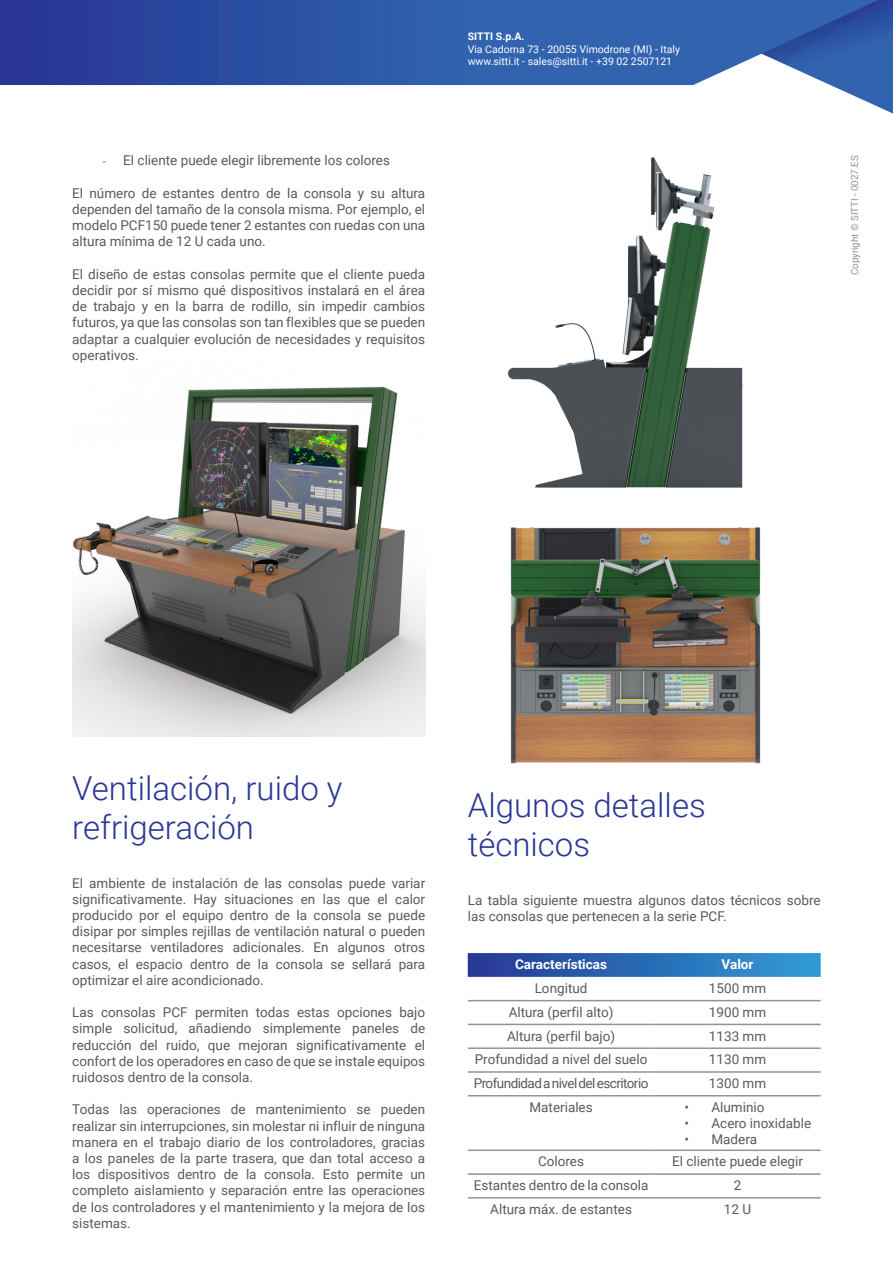
<style>
.page{position:relative;width:893px;height:1263px;background:#fff}
.page>*{position:absolute;margin:0;border:0;box-sizing:border-box;transform-origin:0 0}
.t1{font:300 33px/39px "Roboto";color:#293695}
.t2{font:13.5px/16.2px "Roboto";color:#5a5a5d;text-align:justify}
.t3{font:13.5px "Roboto";letter-spacing:-.04em;color:#5a5a5d}
.t4{font:700 13.5px "Roboto";color:#fff}
.t5{font:10.5px/12.6px "Roboto";color:#fff}
.t6{font:700 10.5px "Roboto";color:#fff}
.t7{font:9.75px "Roboto";color:#919396}
.s1{font-family:"Minion Pro"}
</style>
<div class="page">
<svg style="left:0;top:0;width:759px;height:85px;background:#3056a7"></svg>
<svg style="left:759px;top:0;width:134px;height:114px"></svg>
<img style="left:72px;top:386px;width:353px;height:351px">
<svg style="left:468px;top:953px;width:353px;height:24px;background:#2c6bb5"></svg>
<hr style="left:468px;top:1000px;width:186px;height:1px;background:#919396">
<hr style="left:654px;top:1000px;width:167px;height:1px;background:#919396">
<hr style="left:468px;top:1024px;width:186px;height:1px;background:#919396">
<hr style="left:654px;top:1024px;width:167px;height:1px;background:#919396">
<hr style="left:468px;top:1047px;width:186px;height:2px;background:#919396">
<hr style="left:654px;top:1047px;width:167px;height:2px;background:#919396">
<hr style="left:468px;top:1071px;width:186px;height:2px;background:#919396">
<hr style="left:654px;top:1071px;width:167px;height:2px;background:#919396">
<hr style="left:468px;top:1095px;width:186px;height:1px;background:#919396">
<hr style="left:654px;top:1095px;width:167px;height:1px;background:#919396">
<hr style="left:468px;top:1149px;width:186px;height:2px;background:#919396">
<hr style="left:654px;top:1149px;width:167px;height:2px;background:#919396">
<hr style="left:468px;top:1173px;width:186px;height:2px;background:#919396">
<hr style="left:654px;top:1173px;width:167px;height:2px;background:#919396">
<hr style="left:468px;top:1197px;width:186px;height:1px;background:#919396">
<hr style="left:654px;top:1197px;width:167px;height:1px;background:#919396">
<img style="left:507px;top:157px;width:236px;height:331px">
<img style="left:510px;top:527px;width:251px;height:237px">
<p class="t2" style="left:102px;top:152px;width:289px"><span class="s1">-</span> El cliente puede elegir libremente los colores</p>
<p class="t2" style="left:72px;top:184px;width:354px">El número de estantes dentro de la consola y su altura dependen del tamaño de la consola misma. Por ejemplo, el modelo PCF150 puede tener 2 estantes con ruedas con una altura mínima de 12 U cada uno.</p>
<p class="t2" style="left:72px;top:265px;width:354px">El diseño de estas consolas permite que el cliente pueda decidir por sí mismo qué dispositivos instalará en el área de trabajo y en la barra de rodillo, sin impedir cambios futuros, ya que las consolas son tan flexibles que se pueden adaptar a cualquier evolución de necesidades y requisitos operativos.</p>
<p class="t6" style="left:468px;top:29px;width:58px">SITTI S.p.A.</p>
<p class="t5" style="left:468px;top:42px;width:214px">Via Cadorna 73 - 20055 Vimodrone (MI) - Italy www.sitti.it - sales@sitti.it - +39 02 2507121</p>
<p class="t7" style="left:848px;top:275px;width:122px;rotate:-90deg">Copyright © SITTI - 0027.ES</p>
<p class="t1" style="left:72px;top:767px;width:272px">Ventilación, ruido y refrigeración</p>
<p class="t2" style="left:72px;top:874px;width:354px">El ambiente de instalación de las consolas puede variar significativamente. Hay situaciones en las que el calor producido por el equipo dentro de la consola se puede disipar por simples rejillas de ventilación natural o pueden necesitarse ventiladores adicionales. En algunos otros casos, el espacio dentro de la consola se sellará para optimizar el aire acondicionado.</p>
<p class="t2" style="left:72px;top:1004px;width:354px">Las consolas PCF permiten todas estas opciones bajo simple solicitud, añadiendo simplemente paneles de reducción del ruido, que mejoran significativamente el confort de los operadores en caso de que se instale equipos ruidosos dentro de la consola.</p>
<p class="t2" style="left:72px;top:1101px;width:354px">Todas las operaciones de mantenimiento se pueden realizar sin interrupciones, sin molestar ni influir de ninguna manera en el trabajo diario de los controladores, gracias a los paneles de la parte trasera, que dan total acceso a los dispositivos dentro de la consola. Esto permite un completo aislamiento y separación entre las operaciones de los controladores y el mantenimiento y la mejora de los sistemas.</p>
<p class="t1" style="left:468px;top:784px;width:239px">Algunos detalles técnicos</p>
<p class="t2" style="left:468px;top:891px;width:354px">La tabla siguiente muestra algunos datos técnicos sobre las consolas que pertenecen a la serie PCF.</p>
<p class="t4" style="left:515px;top:955px;width:93px">Características</p>
<p class="t4" style="left:722px;top:955px;width:33px">Valor</p>
<p class="t2" style="left:535px;top:979px;width:54px">Longitud</p>
<p class="t2" style="left:709px;top:979px;width:59px">1500 mm</p>
<p class="t2" style="left:509px;top:1003px;width:106px">Altura (perfil alto)</p>
<p class="t2" style="left:709px;top:1003px;width:59px">1900 mm</p>
<p class="t2" style="left:507px;top:1027px;width:110px">Altura (perfil bajo)</p>
<p class="t2" style="left:709px;top:1027px;width:59px">1133 mm</p>
<p class="t2" style="left:475px;top:1051px;width:174px">Profundidad a nivel del suelo</p>
<p class="t2" style="left:709px;top:1051px;width:59px">1130 mm</p>
<p class="t3" style="left:474px;top:1074px;width:176px">Profundidad a nivel del escritorio</p>
<p class="t2" style="left:709px;top:1075px;width:59px">1300 mm</p>
<p class="t2" style="left:529px;top:1098px;width:65px">Materiales</p>
<p class="t2" style="left:684px;top:1098px;width:82px">• Aluminio</p>
<p class="t2" style="left:684px;top:1115px;width:128px">• Acero inoxidable</p>
<p class="t2" style="left:684px;top:1131px;width:74px">• Madera</p>
<p class="t2" style="left:538px;top:1153px;width:48px">Colores</p>
<p class="t2" style="left:672px;top:1153px;width:132px">El cliente puede elegir</p>
<p class="t2" style="left:474px;top:1177px;width:176px">Estantes dentro de la consola</p>
<p class="t2" style="left:734px;top:1177px;width:9px">2</p>
<p class="t2" style="left:490px;top:1200px;width:143px">Altura máx. de estantes</p>
<p class="t2" style="left:724px;top:1200px;width:29px">12 U</p>
</div>
